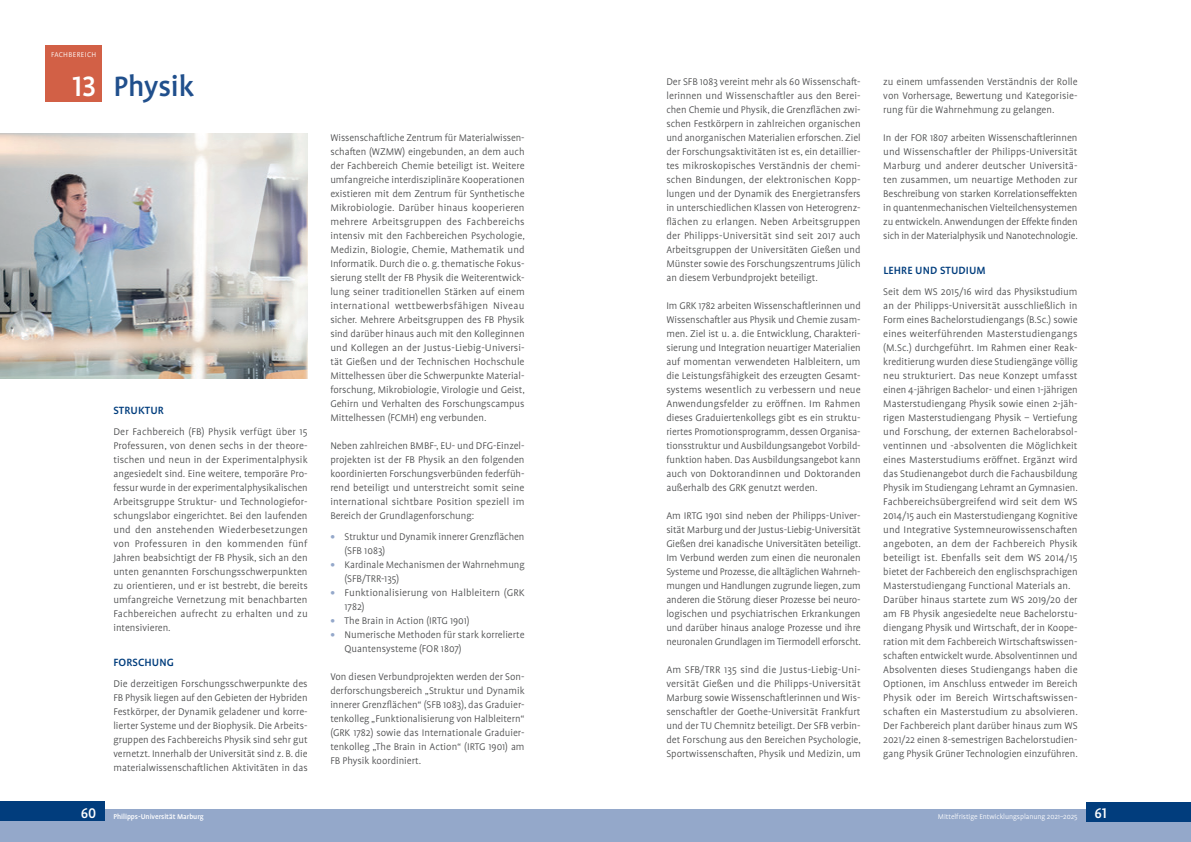
<style>
.page{position:relative;width:1191px;height:842px;background:#fff}
.page>*{position:absolute;margin:0;border:0;box-sizing:border-box;transform-origin:0 0}
.t1{font:500 32px "Profile Pro";letter-spacing:-.005em;color:#204f8c}
.t2{font:500 32px "Profile Pro";color:#fff}
.t3{font:500 12px "Profile Pro";letter-spacing:.01em;color:#013d7d}
.t4{font:300 11px/14px "Profile Pro";color:#4b4c4d;text-align:justify}
.t5{font:300 8px "Profile Pro";letter-spacing:-.005em;color:#fff}
.t6{font:500 8px "Profile Pro";letter-spacing:-.005em;color:#fff}
.t7{font:300 8px "Profile Pro";letter-spacing:.05em;color:#fff}
.s1{font-weight:700;color:#94a8ca}
.s2{font-size:16px}
.s3{font-weight:500;font-size:16px}
</style>
<div class="page">
<img style="left:0;top:134px;width:308px;height:245px">
<div style="left:45px;top:45px;width:57px;height:57px;background:#d26046"></div>
<div style="left:0;top:809px;width:1191px;height:33px;background:#94a8ca"></div>
<div style="left:1086px;top:801px;width:105px;height:20px;background:#013d7d"></div>
<div style="left:0;top:801px;width:105px;height:20px;background:#013d7d"></div>
<p class="t7" style="left:51px;top:51px;width:47px">FACHBEREICH</p>
<h1 class="t2" style="left:72px;top:68px;width:26px">13</h1>
<h1 class="t1" style="left:113px;top:68px;width:82px">Physik</h1>
<p class="t3" style="left:113px;top:403px;width:52px">STRUKTUR</p>
<p class="t4" style="left:113px;top:425px;width:196px">Der Fachbereich (FB) Physik verfügt über 15<br>Professuren, von denen sechs in der theore&shy;tischen und neun in der Experimentalphysik angesiedelt sind. Eine weitere, temporäre Pro&shy;fessur wurde in der experimentalphysikalischen Arbeitsgruppe Struktur- und Technologiefor&shy;schungslabor eingerichtet. Bei den laufenden und den anstehenden Wiederbesetzungen von Professuren in den kommenden fünf Jahren beabsichtigt der FB Physik, sich an den unten genannten Forschungsschwerpunkten zu orientieren, und er ist bestrebt, die bereits umfangreiche Vernetzung mit benachbarten Fachbereichen aufrecht zu erhalten und zu intensivieren.</p>
<p class="t3" style="left:113px;top:655px;width:62px">FORSCHUNG</p>
<p class="t4" style="left:113px;top:677px;width:196px">Die derzeitigen Forschungsschwerpunkte des FB Physik liegen auf den Gebieten der Hybriden Festkörper, der Dynamik geladener und korre&shy;lierter Systeme und der Biophysik. Die Arbeits&shy;gruppen des Fachbereichs Physik sind sehr gut vernetzt. Innerhalb der Universität sind z. B. die materialwissenschaftlichen Aktivitäten in das</p>
<p class="t4" style="left:330px;top:131px;width:196px">Wissenschaftliche Zentrum für Materialwissen&shy;schaften (WZMW) eingebunden, an dem auch der Fachbereich Chemie beteiligt ist. Weitere umfangreiche interdisziplinäre Kooperationen existieren mit dem Zentrum für Synthetische Mikrobiologie. Darüber hinaus kooperieren mehrere Arbeitsgruppen des Fachbereichs intensiv mit den Fachbereichen Psychologie, Medizin, Biologie, Chemie, Mathematik und Informatik. Durch die o. g. thematische Fokus&shy;sierung stellt der FB Physik die Weiterentwick&shy;lung seiner traditionellen Stärken auf einem international wettbewerbsfähigen Niveau sicher. Mehrere Arbeitsgruppen des FB Physik sind darüber hinaus auch mit den Kolleginnen und Kollegen an der Justus-Liebig-Universi&shy;tät Gießen und der Technischen Hochschule Mittelhessen über die Schwerpunkte Material&shy;forschung, Mikrobiologie, Virologie und Geist, Gehirn und Verhalten des Forschungscampus Mittelhessen (FCMH) eng verbunden.</p>
<p class="t4" style="left:330px;top:439px;width:196px">Neben zahlreichen BMBF-, EU- und DFG-Einzel&shy;projekten ist der FB Physik an den folgenden koordinierten Forschungsverbünden federfüh&shy;rend beteiligt und unterstreicht somit seine international sichtbare Position speziell im Bereich der Grundlagenforschung:</p>
<p class="t4" style="left:344px;top:530px;width:181px;text-indent:-14px"><span class="s1">•</span> Struktur und Dynamik innerer Grenzflächen (SFB 1083)</p>
<p class="t4" style="left:344px;top:558px;width:182px;text-indent:-14px"><span class="s1">•</span> Kardinale Mechanismen der Wahrnehmung (SFB/TRR-135)</p>
<p class="t4" style="left:344px;top:586px;width:182px;text-indent:-14px"><span class="s1">•</span> Funktionalisierung von Halbleitern (GRK<br>1782)</p>
<p class="t4" style="left:330px;top:614px;width:141px"><span class="s1">•</span> The Brain in Action (IRTG 1901)</p>
<p class="t4" style="left:344px;top:628px;width:182px;text-indent:-14px"><span class="s1">•</span> Numerische Methoden für stark korrelierte<br>Quantensysteme (FOR 1807)</p>
<p class="t4" style="left:330px;top:670px;width:196px">Von diesen Verbundprojekten werden der Son&shy;derforschungsbereich „Struktur und Dynamik innerer Grenzflächen“ (SFB 1083), das Graduier&shy;tenkolleg „Funktionalisierung von Halbleitern“ (GRK 1782) sowie das Internationale Graduier&shy;tenkolleg „The Brain in Action“ (IRTG 1901) am FB Physik koordiniert.</p>
<p class="t4" style="left:666px;top:75px;width:196px">Der SFB 1083 vereint mehr als 60 Wissenschaft&shy;lerinnen und Wissenschaftler aus den Berei&shy;chen Chemie und Physik, die Grenzflächen zwi&shy;schen Festkörpern in zahlreichen organischen und anorganischen Materialien erforschen. Ziel der Forschungsaktivitäten ist es, ein detaillier&shy;tes mikroskopisches Verständnis der chemi&shy;schen Bindungen, der elektronischen Kopp&shy;lungen und der Dynamik des Energietransfers in unterschiedlichen Klassen von Heterogrenz&shy;flächen zu erlangen. Neben Arbeitsgruppen der Philipps-Universität sind seit 2017 auch Arbeitsgruppen der Universitäten Gießen und Münster sowie des Forschungszentrums Jülich an diesem Verbundprojekt beteiligt.</p>
<p class="t4" style="left:666px;top:299px;width:196px">Im GRK 1782 arbeiten Wissenschaftlerinnen und Wissenschaftler aus Physik und Chemie zusam&shy;men. Ziel ist u. a. die Entwicklung, Charakteri&shy;sierung und Integration neuartiger Materialien auf momentan verwendeten Halbleitern, um die Leistungsfähigkeit des erzeugten Gesamt&shy;systems wesentlich zu verbessern und neue Anwendungsfelder zu eröffnen. Im Rahmen dieses Graduiertenkollegs gibt es ein struktu&shy;riertes Promotionsprogramm, dessen Organisa&shy;tionsstruktur und Ausbildungsangebot Vorbild&shy;funktion haben. Das Ausbildungsangebot kann auch von Doktorandinnen und Doktoranden außerhalb des GRK genutzt werden.</p>
<p class="t4" style="left:666px;top:509px;width:196px">Am IRTG 1901 sind neben der Philipps-Univer&shy;sität Marburg und der Justus-Liebig-Universität Gießen drei kanadische Universitäten beteiligt.<br>Im Verbund werden zum einen die neuronalen Systeme und Prozesse, die alltäglichen Wahrneh&shy;mungen und Handlungen zugrunde liegen, zum anderen die Störung dieser Prozesse bei neuro&shy;logischen und psychiatrischen Erkrankungen und darüber hinaus analoge Prozesse und ihre neuronalen Grundlagen im Tiermodell erforscht.</p>
<p class="t4" style="left:666px;top:663px;width:196px">Am SFB/TRR 135 sind die Justus-Liebig-Uni&shy;versität Gießen und die Philipps-Universität Marburg sowie Wissenschaftlerinnen und Wis&shy;senschaftler der Goethe-Universität Frankfurt und der TU Chemnitz beteiligt. Der SFB verbin&shy;det Forschung aus den Bereichen Psychologie, Sportwissenschaften, Physik und Medizin, um</p>
<p class="t4" style="left:883px;top:75px;width:196px">zu einem umfassenden Verständnis der Rolle von Vorhersage, Bewertung und Kategorisie&shy;rung für die Wahrnehmung zu gelangen.</p>
<p class="t4" style="left:883px;top:131px;width:196px">In der FOR 1807 arbeiten Wissenschaftlerinnen und Wissenschaftler der Philipps-Universität Marburg und anderer deutscher Universitä&shy;ten zusammen, um neuartige Methoden zur Beschreibung von starken Korrelationseffekten in quantenmechanischen Vielteilchensystemen zu entwickeln. Anwendungen der Effekte finden sich in der Materialphysik und Nanotechnologie.</p>
<p class="t3" style="left:883px;top:263px;width:104px">LEHRE UND STUDIUM</p>
<p class="t4" style="left:883px;top:285px;width:196px;text-align:left">Seit dem WS 2015/16 wird das Physikstudium an der Philipps-Universität ausschließlich in Form eines Bachelorstudiengangs (B.Sc.) sowie eines weiterführenden Masterstudiengangs (M.Sc.) durchgeführt. Im Rahmen einer Reak&shy;kreditierung wurden diese Studiengänge völlig neu strukturiert. Das neue Konzept umfasst einen 4-jährigen Bachelor- und einen 1-jährigen Masterstudiengang Physik sowie einen 2-jäh&shy;rigen Masterstudiengang Physik – Vertiefung und Forschung, der externen Bachelorabsol&shy;ventinnen und -absolventen die Möglichkeit eines Masterstudiums eröffnet. Ergänzt wird das Studienangebot durch die Fachausbildung Physik im Studiengang Lehramt an Gymnasien.<br>Fachbereichsübergreifend wird seit dem WS 2014/15 auch ein Masterstudiengang Kognitive und Integrative Systemneurowissenschaften angeboten, an dem der Fachbereich Physik beteiligt ist. Ebenfalls seit dem WS 2014/15 bietet der Fachbereich den englischsprachigen Masterstudiengang Functional Materials an.<br>Darüber hinaus startete zum WS 2019/20 der am FB Physik angesiedelte neue Bachelorstu&shy;diengang Physik und Wirtschaft, der in Koope&shy;ration mit dem Fachbereich Wirtschaftswissen&shy;schaften entwickelt wurde. Absolventinnen und Absolventen dieses Studiengangs haben die Optionen, im Anschluss entweder im Bereich Physik oder im Bereich Wirtschaftswissen&shy;schaften ein Masterstudium zu absolvieren.<br>Der Fachbereich plant darüber hinaus zum WS 2021/22 einen 8-semestrigen Bachelorstudien&shy;gang Physik Grüner Technologien einzuführen.</p>
<p class="t6" style="left:81px;top:812px;width:125px"><span class="s2">60</span> Philipps-Universität Marburg</p>
<p class="t5" style="left:938px;top:812px;width:170px">Mittelfristige Entwicklungsplanung 2021–2025 <span class="s3">61</span></p>
</div>
